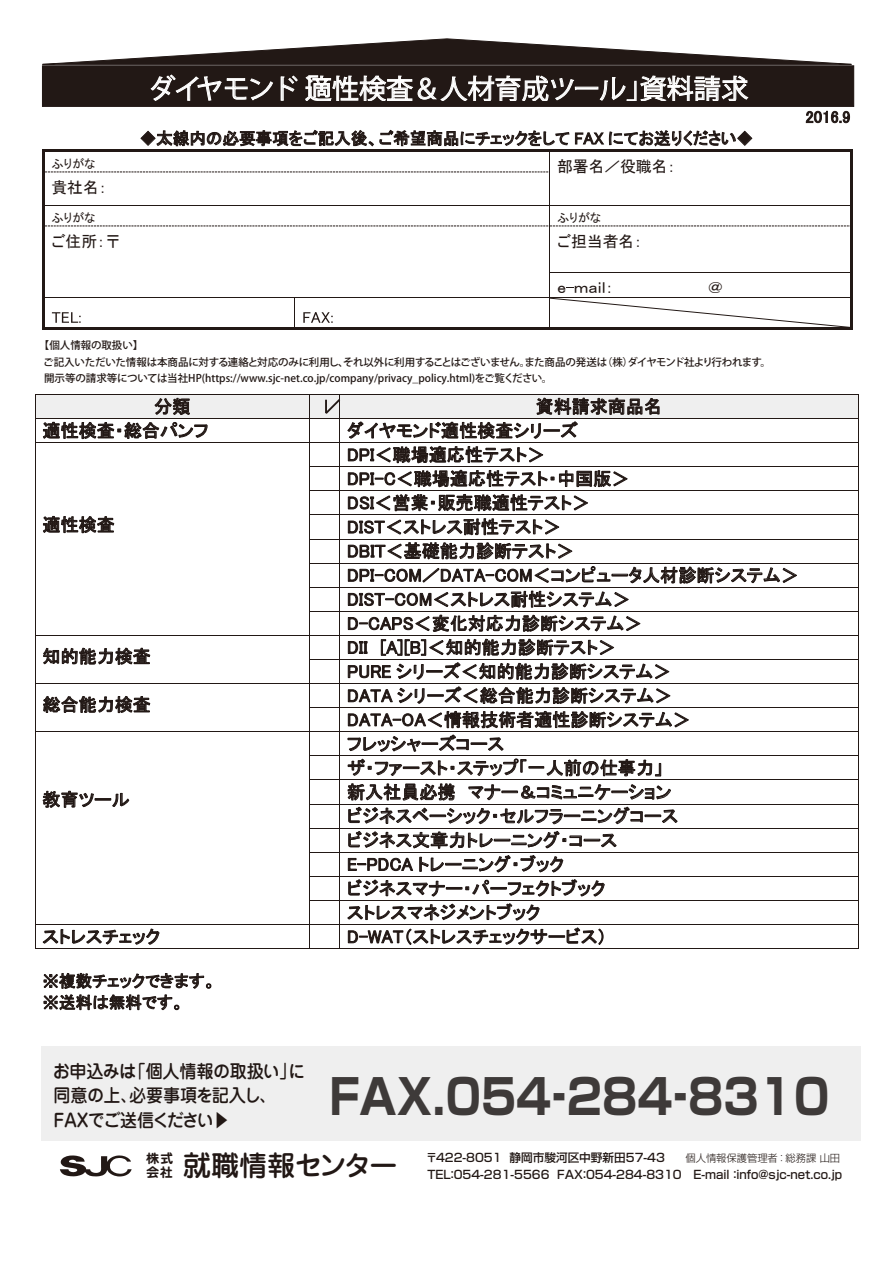
<style>
.page{position:relative;width:893px;height:1263px;background:#fff}
.page>*{position:absolute;margin:0;border:0;box-sizing:border-box;transform-origin:0 0}
.t1{font:700 48.15px "Shin Go Pr 6 N";color:#3e3a39;scale:.9 1}
.t2{font:500 28.05px "Jun 34 Pro";letter-spacing:-.045em;color:#221815}
.t3{font:27px "HGP Gothic E";color:#fff}
.t4{font:18px/24.2px "MS P Gothic";color:#221815}
.t5{font:500 18px/24.6px "Jun 34 Pro";letter-spacing:-.025em;color:#221815;scale:.95 1}
.t6{font:16.5px/21.5px "MS P Gothic";color:#221815}
.t7{font:15.9px "MS P Gothic";color:#221815}
.t8{font:12px "MS P Gothic";color:#221815}
.t9{font:500 11.7px "Shin Go Pr 6 N";color:#221815}
.t10{font:500 10.5px/16.5px "Koz Go Pr 6 N";letter-spacing:-.01em;color:#221815}
.t11{font:300 10.2px "Shin Go Pr 6 N";color:#221815}
.s1{font-weight:300;font-size:10.2px}
</style>
<div class="page">
<svg style="left:806px;top:111px;width:44px;height:12px"></svg>
<svg style="left:575px;top:130px;width:177px;height:16px"></svg>
<hr style="left:551px;top:149px;width:299px;height:2px;background:#221815">
<hr style="left:850px;top:152px;width:2px;height:20px;background:#221815">
<svg style="left:43px;top:130px;width:526px;height:43px"></svg>
<hr style="left:43px;top:172px;width:2px;height:33px;background:#221815">
<hr style="left:549px;top:172px;width:1px;height:33px;background:#221815">
<hr style="left:850px;top:172px;width:2px;height:33px;background:#221815">
<svg style="left:43px;top:205px;width:809px;height:22px"></svg>
<hr style="left:43px;top:226px;width:2px;height:46px;background:#221815">
<hr style="left:549px;top:226px;width:1px;height:46px;background:#221815">
<hr style="left:850px;top:226px;width:2px;height:46px;background:#221815">
<hr style="left:43px;top:272px;width:2px;height:25px;background:#221815">
<svg style="left:52px;top:312px;width:29px;height:11px"></svg>
<svg style="left:303px;top:312px;width:30px;height:11px"></svg>
<hr style="left:45px;top:297px;width:249px;height:1px;background:#221815">
<hr style="left:295px;top:297px;width:254px;height:1px;background:#221815">
<hr style="left:43px;top:298px;width:2px;height:30px;background:#221815">
<hr style="left:45px;top:328px;width:249px;height:2px;background:#221815">
<hr style="left:294px;top:298px;width:1px;height:30px;background:#221815">
<hr style="left:296px;top:328px;width:253px;height:2px;background:#221815">
<svg style="left:549px;top:272px;width:303px;height:58px"></svg>
<div style="left:35px;top:395px;width:274px;height:23px;background:#efefef"></div>
<svg style="left:154px;top:398px;width:36px;height:17px"></svg>
<div style="left:347px;top:395px;width:504px;height:23px;background:#efefef"></div>
<hr style="left:35px;top:394px;width:274px;height:1px;background:#221815">
<hr style="left:340px;top:394px;width:518px;height:1px;background:#221815">
<svg style="left:43px;top:422px;width:165px;height:17px"></svg>
<hr style="left:35px;top:418px;width:274px;height:1px;background:#221815">
<hr style="left:340px;top:418px;width:518px;height:1px;background:#221815">
<svg style="left:43px;top:516px;width:71px;height:17px"></svg>
<hr style="left:35px;top:442px;width:274px;height:1px;background:#221815">
<hr style="left:340px;top:442px;width:518px;height:1px;background:#221815">
<hr style="left:340px;top:466px;width:518px;height:1px;background:#221815">
<hr style="left:340px;top:490px;width:518px;height:1px;background:#221815">
<hr style="left:340px;top:515px;width:518px;height:1px;background:#221815">
<hr style="left:340px;top:539px;width:518px;height:1px;background:#221815">
<hr style="left:340px;top:563px;width:518px;height:1px;background:#221815">
<hr style="left:340px;top:587px;width:518px;height:1px;background:#221815">
<hr style="left:340px;top:611px;width:518px;height:1px;background:#221815">
<svg style="left:43px;top:647px;width:107px;height:18px"></svg>
<hr style="left:35px;top:635px;width:274px;height:1px;background:#221815">
<hr style="left:340px;top:635px;width:518px;height:1px;background:#221815">
<hr style="left:340px;top:659px;width:518px;height:1px;background:#221815">
<svg style="left:43px;top:696px;width:107px;height:17px"></svg>
<hr style="left:35px;top:683px;width:274px;height:1px;background:#221815">
<hr style="left:340px;top:683px;width:518px;height:1px;background:#221815">
<hr style="left:340px;top:707px;width:518px;height:1px;background:#221815">
<svg style="left:42px;top:791px;width:87px;height:17px"></svg>
<hr style="left:35px;top:731px;width:274px;height:1px;background:#221815">
<hr style="left:340px;top:731px;width:518px;height:1px;background:#221815">
<hr style="left:340px;top:756px;width:518px;height:1px;background:#221815">
<hr style="left:340px;top:780px;width:518px;height:1px;background:#221815">
<hr style="left:340px;top:804px;width:518px;height:1px;background:#221815">
<hr style="left:340px;top:828px;width:518px;height:1px;background:#221815">
<hr style="left:340px;top:852px;width:518px;height:1px;background:#221815">
<hr style="left:340px;top:876px;width:518px;height:1px;background:#221815">
<hr style="left:340px;top:900px;width:518px;height:1px;background:#221815">
<svg style="left:42px;top:928px;width:117px;height:17px"></svg>
<hr style="left:35px;top:924px;width:274px;height:1px;background:#221815">
<hr style="left:340px;top:924px;width:518px;height:1px;background:#221815">
<svg style="left:35px;top:395px;width:1px;height:553px"></svg>
<hr style="left:35px;top:948px;width:274px;height:1px;background:#221815">
<hr style="left:340px;top:948px;width:518px;height:1px;background:#221815">
<svg style="left:858px;top:394px;width:1px;height:555px"></svg>
<svg style="left:43px;top:973px;width:168px;height:37px"></svg>
<svg style="left:42px;top:38px;width:810px;height:27px"></svg>
<div style="left:42px;top:65px;width:812px;height:42px;background:#221815;border:1px solid #221815"></div>
<svg style="left:150px;top:74px;width:123px;height:26px"></svg>
<svg style="left:280px;top:75px;width:18px;height:25px"></svg>
<svg style="left:305px;top:75px;width:444px;height:25px"></svg>
<svg style="left:309px;top:394px;width:489px;height:555px"></svg>
<div style="left:41px;top:1046px;width:820px;height:95px;background:#efefef"></div>
<svg style="left:60px;top:1155px;width:72px;height:21px"></svg>
<h3 class="t3" style="left:148px;top:74px;width:602px">ダイヤモンド「適性検査＆人材育成ツール」資料請求</h3>
<p class="t6" style="left:140px;top:128px;width:432px">◆太線内の必要事項をご記入後、ご希望商品にチェックをして</p>
<p class="t6" style="left:608px;top:128px;width:147px">にてお送りください◆</p>
<p class="t8" style="left:51px;top:158px;width:45px">ふりがな</p>
<p class="t7" style="left:557px;top:158px;width:120px">部署名／役職名：</p>
<p class="t7" style="left:51px;top:179px;width:57px">貴社名：</p>
<p class="t8" style="left:51px;top:212px;width:45px">ふりがな</p>
<p class="t8" style="left:557px;top:212px;width:45px">ふりがな</p>
<p class="t7" style="left:51px;top:233px;width:71px">ご住所：〒</p>
<p class="t7" style="left:557px;top:233px;width:87px">ご担当者名：</p>
<p class="t7" style="left:557px;top:279px;width:58px">ｅｍａｉｌ：</p>
<p class="t7" style="left:708px;top:279px;width:17px">＠</p>
<p class="t10" style="left:43px;top:337px;width:729px;text-indent:-4px">【個人情報の取扱い】<br>ご記入いただいた情報は本商品に対する連絡と対応のみに利用し、それ以外に利用することはございません。また商品の発送は（株）ダイヤモンド社より行われます。開示等の請求等については当社HP(https://www.sjc-net.co.jp/company/privacy_policy.html)をご覧ください。</p>
<p class="t4" style="left:154px;top:394px;width:38px">分類</p>
<p class="t4" style="left:536px;top:394px;width:128px">資料請求商品名</p>
<p class="t4" style="left:42px;top:418px;width:167px">適性検査・総合パンフ</p>
<p class="t4" style="left:347px;top:418px;width:232px">ダイヤモンド適性検査シリーズ</p>
<p class="t4" style="left:42px;top:513px;width:74px">適性検査</p>
<p class="t4" style="left:375px;top:442px;width:172px">＜職場適応性テスト＞</p>
<p class="t4" style="left:396px;top:466px;width:235px">＜職場適応性テスト・中国版＞</p>
<p class="t4" style="left:374px;top:491px;width:217px">＜営業・販売職適性テスト＞</p>
<p class="t4" style="left:385px;top:515px;width:177px">＜ストレス耐性テスト＞</p>
<p class="t4" style="left:386px;top:539px;width:190px">＜基礎能力診断テスト＞</p>
<p class="t4" style="left:422px;top:563px;width:19px">／</p>
<p class="t4" style="left:533px;top:563px;width:268px">＜コンピュータ人材診断システム＞</p>
<p class="t4" style="left:432px;top:587px;width:200px">＜ストレス耐性システム＞</p>
<p class="t4" style="left:414px;top:611px;width:230px">＜変化対応力診断システム＞</p>
<p class="t4" style="left:42px;top:644px;width:110px">知的能力検査</p>
<p class="t4" style="left:396px;top:635px;width:277px;text-indent:31px">＜知的能力診断テスト＞<br>シリーズ＜知的能力診断システム＞</p>
<p class="t4" style="left:42px;top:692px;width:110px">総合能力検査</p>
<p class="t4" style="left:426px;top:683px;width:266px;text-indent:-29px">シリーズ＜総合能力診断システム＞＜情報技術者適性診断システム＞</p>
<p class="t4" style="left:42px;top:787px;width:89px">教育ツール</p>
<p class="t4" style="left:347px;top:732px;width:158px">フレッシャーズコース</p>
<p class="t4" style="left:347px;top:756px;width:317px">ザ・ファースト・ステップ「一人前の仕事力」</p>
<p class="t4" style="left:347px;top:780px;width:326px">新入社員必携 マナー＆コミュニケーション</p>
<p class="t4" style="left:347px;top:804px;width:332px">ビジネスベーシック・セルフラーニングコース</p>
<p class="t4" style="left:347px;top:828px;width:271px">ビジネス文章力トレーニング・コース</p>
<p class="t4" style="left:417px;top:852px;width:148px">トレーニング・ブック</p>
<p class="t4" style="left:347px;top:876px;width:260px">ビジネスマナー・パーフェクトブック</p>
<p class="t4" style="left:347px;top:900px;width:195px">ストレスマネジメントブック</p>
<p class="t4" style="left:42px;top:924px;width:119px">ストレスチェック</p>
<p class="t4" style="left:404px;top:924px;width:204px">（ストレスチェックサービス）</p>
<p class="t6" style="left:42px;top:970px;width:175px">※複数チェックできます。※送料は無料です。</p>
<p class="t5" style="left:53px;top:1057px;width:267px">お申込みは「個人情報の取扱い」に同意の上、必要事項を記入し、<br>FAXでご送信ください▶</p>
<h2 class="t2" style="left:146px;top:1143px;width:253px">㍿就職情報センター</h2>
<p class="t9" style="left:426px;top:1148px;width:362px">〒422-8051 静岡市駿河区中野新田57-43<span class="s1">　　個人情報保護管理者：</span></p>
<h1 class="t1" style="left:329px;top:1058px;width:557px">FAX.054‐284‐8310</h1>
<p class="t11" style="left:785px;top:1149px;width:56px">総務課 山田</p>
<p class="t9" style="left:427px;top:1164px;width:416px">TEL：054-281-5566 FAX：054-284-8310 E-mail：info@sjc-net.co.jp</p>
</div>
